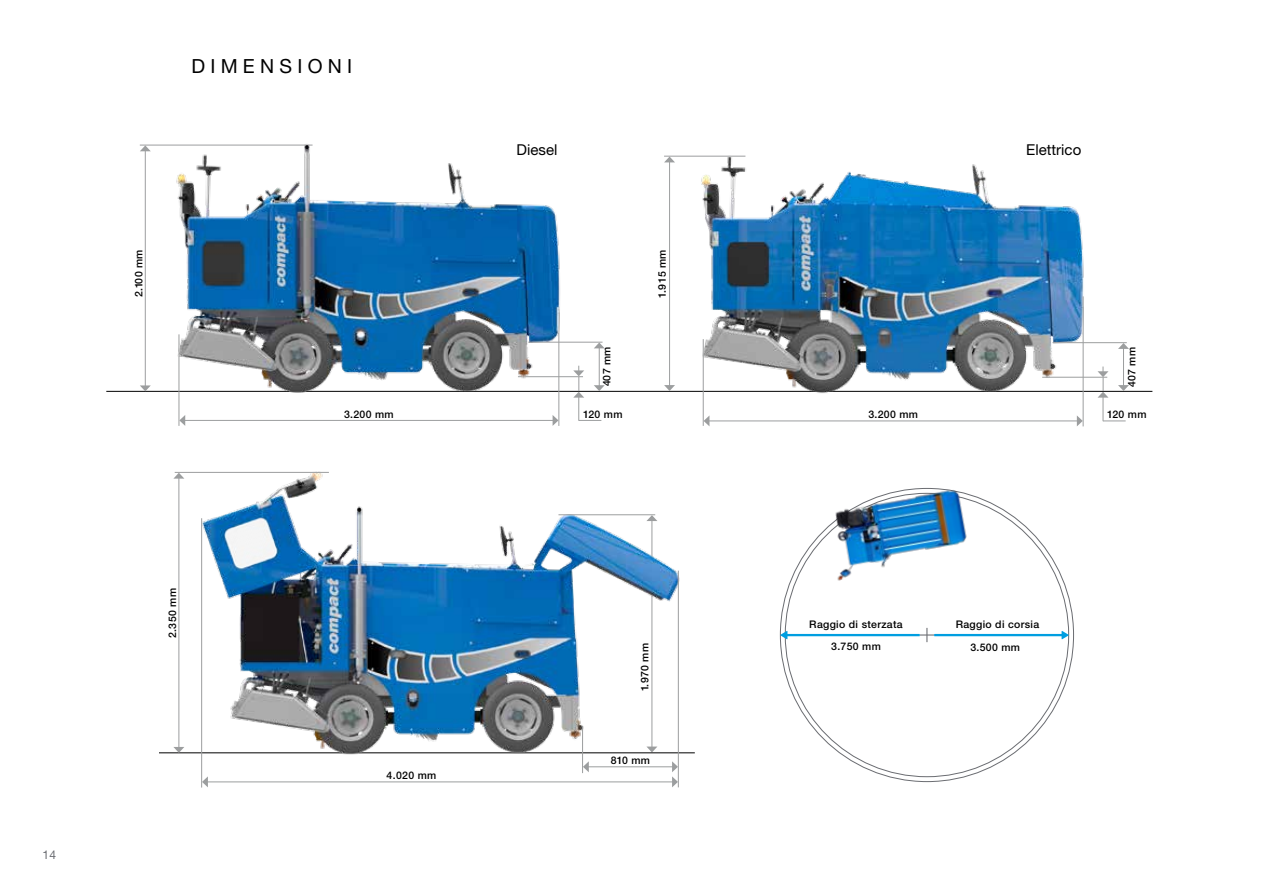
<style>
.page{position:relative;width:1263px;height:893px;background:#fff}
.page>*{position:absolute;margin:0;border:0;box-sizing:border-box;transform-origin:0 0}
.t1{font:19.5px "Helvetica Neue LT Std";letter-spacing:.27em;color:#000}
.t2{font:15px "Helvetica Neue LT Std";color:#000}
.t3{font:12px "Helvetica Neue LT Std";color:#6a6c71}
.t4{font:500 10.5px "Helvetica Neue LTW1 G";letter-spacing:.03em;color:#000}
</style>
<div class="page">
<hr style="left:106px;top:391px;width:1046px;height:1px;background:#000">
<hr style="left:140px;top:145px;width:173px;height:1px;background:#9c9e9f">
<hr style="left:145px;top:150px;width:1px;height:236px;background:#9c9e9f">
<svg style="left:140px;top:385px;width:11px;height:6px"></svg>
<svg style="left:140px;top:145px;width:11px;height:6px"></svg>
<hr style="left:599px;top:348px;width:1px;height:38px;background:#9c9e9f">
<svg style="left:594px;top:342px;width:10px;height:6px"></svg>
<hr style="left:179px;top:334px;width:1px;height:92px;background:#9c9e9f">
<hr style="left:558px;top:307px;width:1px;height:119px;background:#9c9e9f">
<hr style="left:184px;top:420px;width:369px;height:1px;background:#9c9e9f">
<svg style="left:553px;top:415px;width:5px;height:11px"></svg>
<svg style="left:179px;top:415px;width:6px;height:11px"></svg>
<svg style="left:578px;top:366px;width:27px;height:55px"></svg>
<img style="left:154px;top:144px;width:440px;height:266px">
<img style="left:679px;top:155px;width:439px;height:265px">
<hr style="left:664px;top:156px;width:81px;height:1px;background:#9c9e9f">
<hr style="left:1042px;top:377px;width:65px;height:1px;background:#9c9e9f">
<hr style="left:1052px;top:342px;width:75px;height:1px;background:#9c9e9f">
<hr style="left:669px;top:162px;width:1px;height:224px;background:#9c9e9f">
<svg style="left:664px;top:385px;width:11px;height:6px"></svg>
<svg style="left:664px;top:157px;width:11px;height:5px"></svg>
<hr style="left:1123px;top:348px;width:1px;height:38px;background:#9c9e9f">
<svg style="left:1118px;top:343px;width:11px;height:6px"></svg>
<hr style="left:703px;top:339px;width:1px;height:87px;background:#9c9e9f">
<hr style="left:1083px;top:296px;width:1px;height:130px;background:#9c9e9f">
<hr style="left:709px;top:421px;width:369px;height:1px;background:#9c9e9f">
<svg style="left:1077px;top:415px;width:6px;height:11px"></svg>
<svg style="left:704px;top:415px;width:5px;height:11px"></svg>
<svg style="left:1097px;top:367px;width:32px;height:55px"></svg>
<hr style="left:159px;top:752px;width:536px;height:1px;background:#000">
<img style="left:194px;top:471px;width:489px;height:295px">
<hr style="left:175px;top:472px;width:154px;height:1px;background:#9c9e9f">
<hr style="left:558px;top:514px;width:97px;height:1px;background:#9c9e9f">
<hr style="left:178px;top:478px;width:1px;height:270px;background:#9c9e9f">
<svg style="left:173px;top:747px;width:11px;height:6px"></svg>
<svg style="left:173px;top:473px;width:11px;height:6px"></svg>
<hr style="left:201px;top:518px;width:1px;height:269px;background:#9c9e9f">
<hr style="left:678px;top:571px;width:1px;height:216px;background:#9c9e9f">
<hr style="left:582px;top:726px;width:1px;height:47px;background:#9c9e9f">
<hr style="left:207px;top:781px;width:466px;height:1px;background:#9c9e9f">
<svg style="left:202px;top:776px;width:6px;height:11px"></svg>
<hr style="left:588px;top:766px;width:85px;height:1px;background:#9c9e9f">
<svg style="left:672px;top:761px;width:6px;height:26px"></svg>
<svg style="left:583px;top:761px;width:6px;height:11px"></svg>
<svg style="left:780px;top:628px;width:289px;height:14px"></svg>
<img style="left:813px;top:488px;width:174px;height:93px">
<p class="t3" style="left:43px;top:847px;width:15px">14</p>
<p class="t4" style="left:132px;top:297px;width:49px;rotate:-90deg">2.100 mm</p>
<h1 class="t1" style="left:191px;top:54px;width:162px">DIMENSIONI</h1>
<h2 class="t2" style="left:517px;top:141px;width:42px">Diesel</h2>
<h2 class="t2" style="left:1026px;top:141px;width:56px">Elettrico</h2>
<p class="t4" style="left:600px;top:386px;width:41px;rotate:-90deg">407 mm</p>
<p class="t4" style="left:656px;top:298px;width:50px;rotate:-90deg">1.915 mm</p>
<p class="t4" style="left:1125px;top:387px;width:41px;rotate:-90deg">407 mm</p>
<p class="t4" style="left:344px;top:407px;width:51px">3.200 mm</p>
<p class="t4" style="left:583px;top:407px;width:41px">120 mm</p>
<p class="t4" style="left:868px;top:407px;width:51px">3.200 mm</p>
<p class="t4" style="left:1107px;top:407px;width:41px">120 mm</p>
<p class="t4" style="left:166px;top:638px;width:51px;rotate:-90deg">2.350 mm</p>
<p class="t4" style="left:387px;top:769px;width:51px">4.020 mm</p>
<p class="t4" style="left:638px;top:691px;width:50px;rotate:-90deg">1.970 mm</p>
<p class="t4" style="left:611px;top:754px;width:41px">810 mm</p>
<p class="t4" style="left:809px;top:617px;width:95px">Raggio di sterzata</p>
<p class="t4" style="left:956px;top:617px;width:85px">Raggio di corsia</p>
<p class="t4" style="left:831px;top:639px;width:51px">3.750 mm</p>
<p class="t4" style="left:970px;top:641px;width:51px">3.500 mm</p>
</div>
